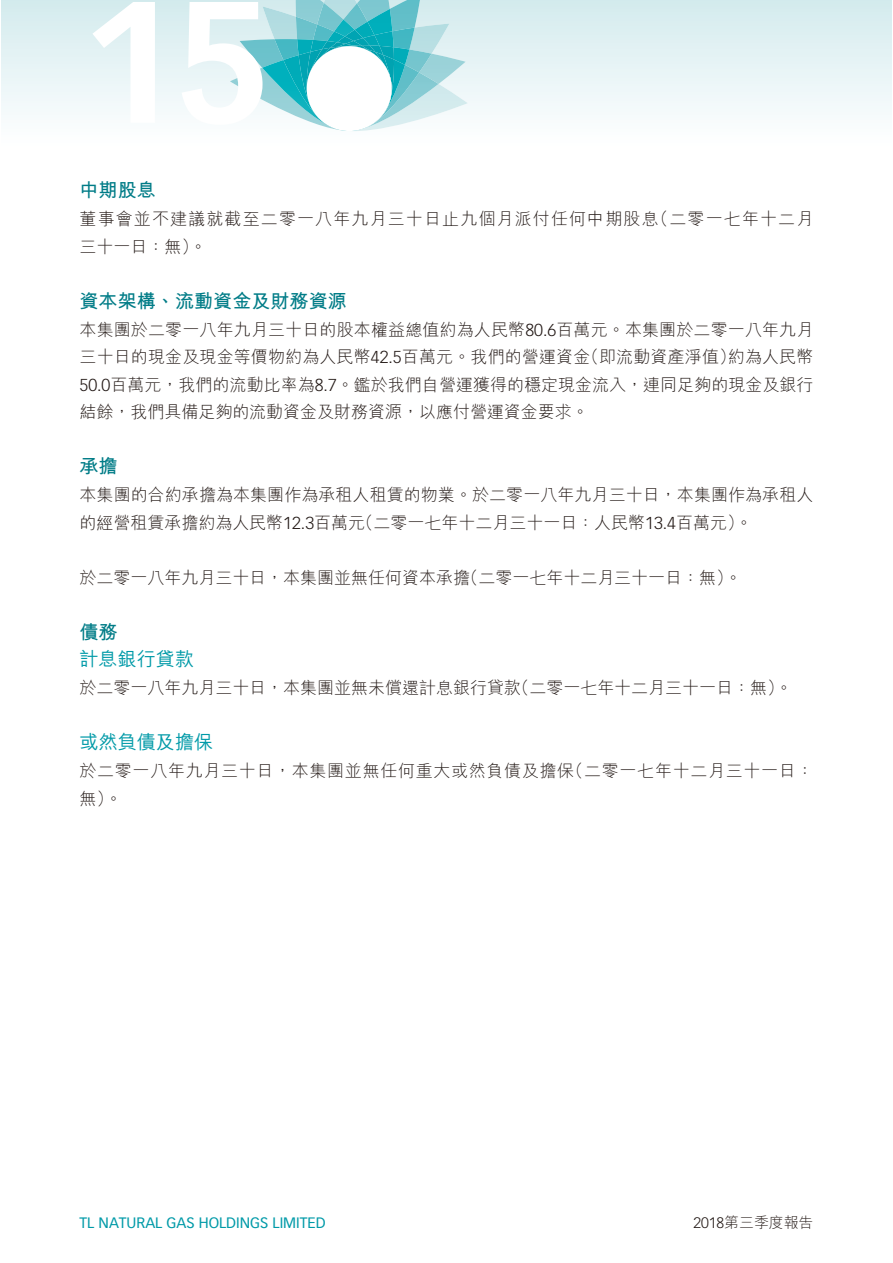
<style>
.page{position:relative;width:893px;height:1263px;background:#fff}
.page>*{position:absolute;margin:0;border:0;box-sizing:border-box;transform-origin:0 0}
.t1{font:700 169.8px "Vectora LT Std";color:#fff}
.t2{font:19.05px "M Hei HK Bold E Ten B5 H";color:#007c87}
.t3{font:19.05px "M Hei HK Medium E Ten B5 H";color:#009aa8}
.t4{font:16.95px/27.6px "M Hei HK Light E Ten B5 H";letter-spacing:.005em;color:#231916;text-align:justify}
.t5{font:16.95px/27.6px "M Hei HK Light E Ten B5 H";letter-spacing:.07em;color:#231916}
.t6{font:16.95px/27.6px "M Hei HK Light E Ten B5 H";letter-spacing:.04em;color:#231916}
.t7{font:14.85px "Vectora LT Std";color:#009aa8}
.t8{font:14.85px "M Hei HK Light E Ten B5 H";color:#231916}
.s1{font-family:"Vectora LT Std";font-weight:300}
</style>
<div class="page">
<svg style="left:1px;top:0;width:890px;height:112px"></svg>
<svg style="left:230px;top:0;width:238px;height:131px"></svg>
<h1 class="t1" style="left:80px;top:-18px;width:194px">15</h1>
<p class="t2" style="left:80px;top:183px;width:78px">中期股息</p>
<p class="t5" style="left:80px;top:207px;width:735px">董事會並不建議就截至二零一八年九月三十日止九個月派付任何中期股息（二零一七年十二月三十一日：無）。</p>
<p class="t2" style="left:80px;top:293px;width:269px">資本架構、流動資金及財務資源</p>
<p class="t4" style="left:80px;top:318px;width:735px">本集團於二零一八年九月三十日的股本權益總值約為人民幣<span class="s1">80.6</span>百萬元。本集團於二零一八年九月三十日的現金及現金等價物約為人民幣<span class="s1">42.5</span>百萬元。我們的營運資金（即流動資產淨值）約為人民幣<span class="s1">50.0</span>百萬元，我們的流動比率為<span class="s1">8.7</span>。鑑於我們自營運獲得的穩定現金流入，連同足夠的現金及銀行結餘，我們具備足夠的流動資金及財務資源，以應付營運資金要求。</p>
<p class="t2" style="left:80px;top:459px;width:40px">承擔</p>
<p class="t4" style="left:80px;top:483px;width:735px">本集團的合約承擔為本集團作為承租人租賃的物業。於二零一八年九月三十日，本集團作為承租人的經營租賃承擔約為人民幣<span class="s1">12.3</span>百萬元（二零一七年十二月三十一日：人民幣<span class="s1">13.4</span>百萬元）。</p>
<p class="t4" style="left:80px;top:566px;width:663px">於二零一八年九月三十日，本集團並無任何資本承擔（二零一七年十二月三十一日：無）。</p>
<p class="t2" style="left:80px;top:624px;width:40px">債務</p>
<p class="t3" style="left:80px;top:652px;width:116px">計息銀行貸款</p>
<p class="t4" style="left:80px;top:676px;width:714px">於二零一八年九月三十日，本集團並無未償還計息銀行貸款（二零一七年十二月三十一日：無）。</p>
<p class="t3" style="left:80px;top:735px;width:135px">或然負債及擔保</p>
<p class="t6" style="left:80px;top:759px;width:735px">於二零一八年九月三十日，本集團並無任何重大或然負債及擔保（二零一七年十二月三十一日：無）。</p>
<p class="t7" style="left:80px;top:1216px;width:248px">TL NATURAL GAS HOLDINGS LIMITED</p>
<p class="t8" style="left:693px;top:1217px;width:121px"><span class="s1">2018</span>第三季度報告</p>
</div>
